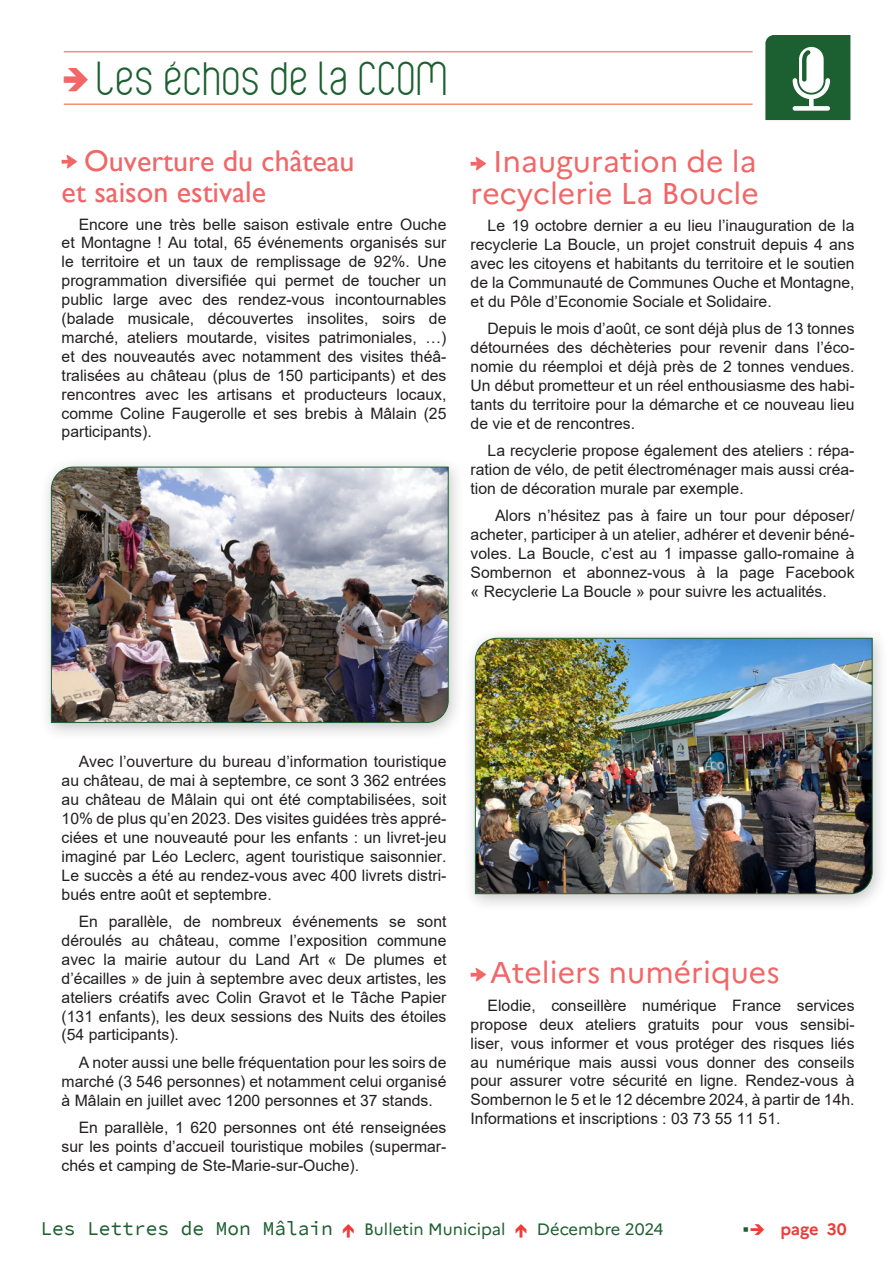
<style>
.page{position:relative;width:893px;height:1263px;background:#fff}
.page>*{position:absolute;margin:0;border:0;box-sizing:border-box;transform-origin:0 0}
.t1{font:46.5px "Violette";letter-spacing:-.005em;color:#1c5f30}
.t2{font:30px/31.5px "Marianne";color:#f16667;text-align:right}
.t3{font:30px/31.5px "Gill Sans";color:#f16667}
.t4{font:19.5px "Source Code Pro";color:#1c5f30}
.t5{font:16.5px "Marianne";color:#1c5f30}
.t6{font:700 16.5px "Marianne";letter-spacing:-.005em;color:#ee3c39}
.t7{font:15.75px/18.9px "Arial";color:#231f20;text-align:justify}
.t8{font:13.5px "Arrowstfb";color:#f16667}
.s1{color:#1c5f30}
</style>
<div class="page">
<hr style="left:64px;top:51px;width:689px;height:1px;background:#f58e78">
<hr style="left:64px;top:103px;width:689px;height:2px;background:#f58e78">
<svg style="left:765px;top:35px;width:85px;height:85px"></svg>
<div style="left:38px;top:456px;width:427px;height:285px;background:#231f20;opacity:.26"></div>
<img style="left:51px;top:466px;width:398px;height:257px">
<div style="left:462px;top:627px;width:427px;height:285px;background:#231f20;opacity:.26"></div>
<img style="left:475px;top:637px;width:398px;height:257px">
<h1 class="t1" style="left:64px;top:53px;width:388px"><sup>D</sup> Les échos de la CCOM</h1>
<h2 class="t3" style="left:62px;top:144px;width:294px;text-indent:23px">Ouverture du château et saison estivale</h2>
<p class="t7" style="left:62px;top:214px;width:386px;text-indent:17px">Encore une très belle saison estivale entre Ouche et Montagne ! Au total, 65 événements organisés sur le territoire et un taux de remplissage de 92%. Une programmation diversifiée qui permet de toucher un public large avec des rendez-vous incontournables (balade musicale, découvertes insolites, soirs de marché, ateliers moutarde, visites patrimoniales, …) et des nouveautés avec notamment des visites théâ&shy;tralisées au château (plus de 150 participants) et des rencontres avec les artisans et producteurs locaux, comme Coline Faugerolle et ses brebis à Mâlain (25 participants).</p>
<p class="t8" style="left:62px;top:155px;width:17px">O</p>
<h2 class="t2" style="left:471px;top:146px;width:290px">Inauguration de la recyclerie La Boucle</h2>
<p class="t7" style="left:471px;top:216px;width:385px;text-indent:17px">Le 19 octobre dernier a eu lieu l’inauguration de la recyclerie La Boucle, un projet construit depuis 4 ans avec les citoyens et habitants du territoire et le soutien de la Communauté de Communes Ouche et Montagne, et du Pôle d’Economie Sociale et Solidaire.</p>
<p class="t7" style="left:471px;top:319px;width:385px;text-indent:17px">Depuis le mois d’août, ce sont déjà plus de 13 tonnes détournées des déchèteries pour revenir dans l’éco&shy;nomie du réemploi et déjà près de 2 tonnes vendues.<br>Un début prometteur et un réel enthousiasme des habi&shy;tants du territoire pour la démarche et ce nouveau lieu de vie et de rencontres.</p>
<p class="t7" style="left:471px;top:441px;width:385px;text-indent:17px">La recyclerie propose également des ateliers : répa&shy;ration de vélo, de petit électroménager mais aussi créa&shy;tion de décoration murale par exemple.</p>
<p class="t7" style="left:471px;top:506px;width:385px;text-indent:24px">Alors n’hésitez pas à faire un tour pour déposer/ acheter, participer à un atelier, adhérer et devenir béné&shy;voles. La Boucle, c’est au 1 impasse gallo-romaine à Sombernon et abonnez-vous à la page Facebook « Recyclerie La Boucle » pour suivre les actualités.</p>
<p class="t8" style="left:471px;top:156px;width:17px">O</p>
<p class="t7" style="left:62px;top:752px;width:386px;text-indent:17px">Avec l’ouverture du bureau d’information touristique au château, de mai à septembre, ce sont 3 362 entrées au château de Mâlain qui ont été comptabilisées, soit 10% de plus qu’en 2023. Des visites guidées très appré&shy;ciées et une nouveauté pour les enfants : un livret-jeu imaginé par Léo Leclerc, agent touristique saisonnier.<br>Le succès a été au rendez-vous avec 400 livrets distri&shy;bués entre août et septembre.</p>
<p class="t7" style="left:62px;top:912px;width:386px;text-indent:17px">En parallèle, de nombreux événements se sont déroulés au château, comme l’exposition commune avec la mairie autour du Land Art « De plumes et d’écailles » de juin à septembre avec deux artistes, les ateliers créatifs avec Colin Gravot et le Tâche Papier (131 enfants), les deux sessions des Nuits des étoiles (54 participants).</p>
<p class="t7" style="left:62px;top:1053px;width:386px;text-indent:17px">A noter aussi une belle fréquentation pour les soirs de marché (3 546 personnes) et notamment celui organisé à Mâlain en juillet avec 1200 personnes et 37 stands.</p>
<p class="t7" style="left:62px;top:1118px;width:386px;text-indent:17px">En parallèle, 1 620 personnes ont été renseignées sur les points d’accueil touristique mobiles (supermar&shy;chés et camping de Ste-Marie-sur-Ouche).</p>
<p class="t8" style="left:471px;top:967px;width:17px">O</p>
<h2 class="t2" style="left:490px;top:957px;width:291px">Ateliers numériques</h2>
<p class="t7" style="left:471px;top:996px;width:385px;text-indent:17px">Elodie, conseillère numérique France services propose deux ateliers gratuits pour vous sensibi&shy;liser, vous informer et vous protéger des risques liés au numérique mais aussi vous donner des conseils pour assurer votre sécurité en ligne. Rendez-vous à Sombernon le 5 et le 12 décembre 2024, à partir de 14h.<br>Informations et inscriptions : 03 73 55 11 51.</p>
<p class="t4" style="left:40px;top:1214px;width:294px">Les Lettres de Mon Mâlain</p>
<p class="t5" style="left:364px;top:1219px;width:143px">Bulletin Municipal</p>
<p class="t5" style="left:537px;top:1219px;width:128px">Décembre 2024</p>
<p class="t6" style="left:742px;top:1219px;width:106px"><span class="s1">▪</span>➔ page 30</p>
</div>
